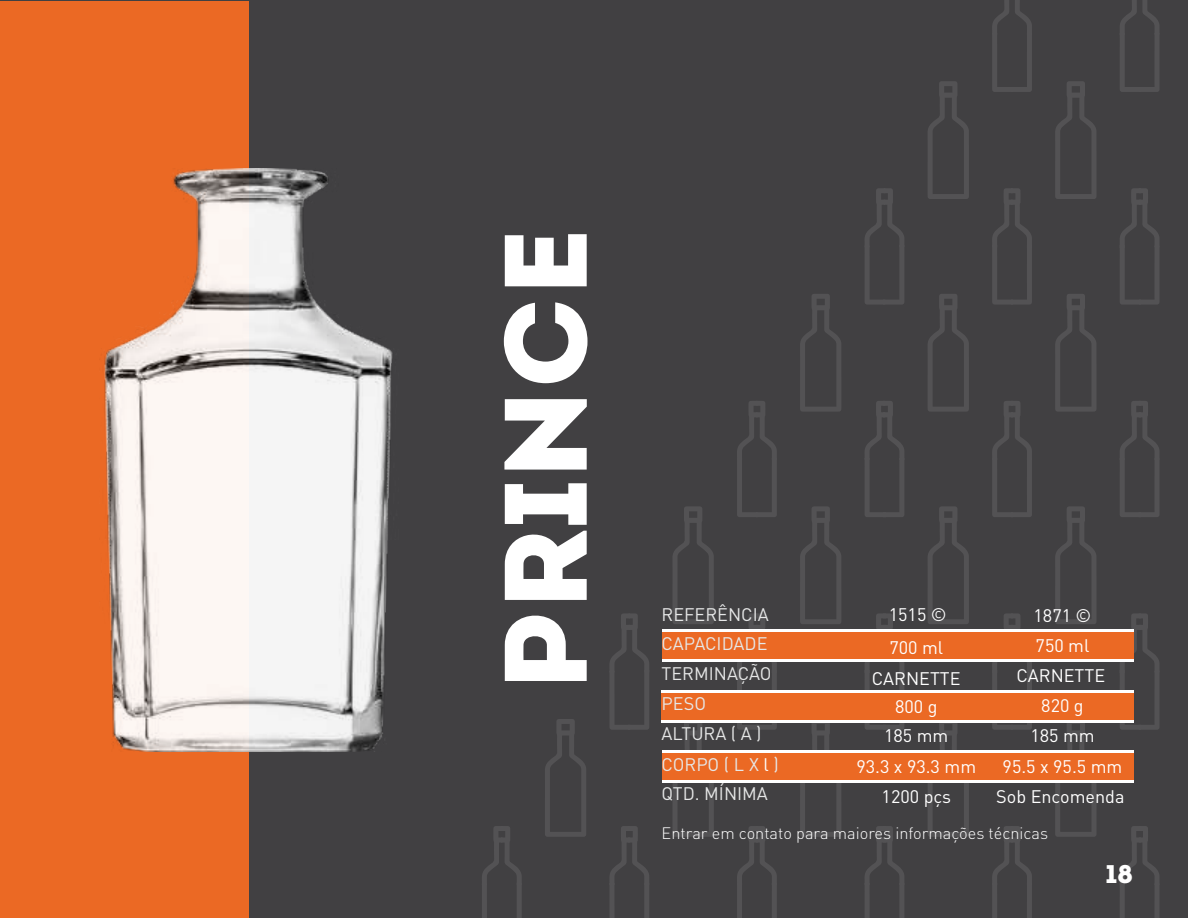
<style>
.page{position:relative;width:1188px;height:918px;background:#414042}
.page>*{position:absolute;margin:0;border:0;box-sizing:border-box;transform-origin:0 0}
.t1{font:117px "Intro";color:#fff}
.t2{font:25.5px "Intro";color:#fff}
.t3{font:18px/29.7px "DIN Pro";color:#fff;text-align:center}
.t4{font:18px/30.2px "DIN Pro";color:#e6e7e7}
.t5{font:300 16.35px "DIN Pro";color:#fff}
.s1{color:#fff}
</style>
<div class="page">
<svg style="left:482px;top:826px;width:40px;height:92px"></svg>
<svg style="left:545px;top:719px;width:41px;height:118px"></svg>
<svg style="left:609px;top:826px;width:40px;height:92px"></svg>
<svg style="left:672px;top:722px;width:42px;height:115px"></svg>
<svg style="left:737px;top:826px;width:40px;height:92px"></svg>
<svg style="left:800px;top:722px;width:41px;height:115px"></svg>
<svg style="left:865px;top:826px;width:39px;height:92px"></svg>
<svg style="left:928px;top:722px;width:41px;height:115px"></svg>
<svg style="left:992px;top:826px;width:40px;height:92px"></svg>
<svg style="left:1055px;top:722px;width:42px;height:115px"></svg>
<svg style="left:1120px;top:826px;width:40px;height:92px"></svg>
<svg style="left:609px;top:613px;width:40px;height:117px"></svg>
<svg style="left:673px;top:506px;width:41px;height:118px"></svg>
<svg style="left:737px;top:613px;width:40px;height:117px"></svg>
<svg style="left:800px;top:506px;width:41px;height:118px"></svg>
<svg style="left:865px;top:613px;width:39px;height:117px"></svg>
<svg style="left:928px;top:506px;width:41px;height:118px"></svg>
<svg style="left:992px;top:613px;width:40px;height:117px"></svg>
<svg style="left:1055px;top:506px;width:41px;height:118px"></svg>
<svg style="left:1120px;top:613px;width:40px;height:117px"></svg>
<svg style="left:737px;top:401px;width:40px;height:116px"></svg>
<svg style="left:800px;top:294px;width:41px;height:118px"></svg>
<svg style="left:865px;top:401px;width:39px;height:116px"></svg>
<svg style="left:928px;top:294px;width:41px;height:118px"></svg>
<svg style="left:992px;top:401px;width:40px;height:116px"></svg>
<svg style="left:1055px;top:294px;width:41px;height:118px"></svg>
<svg style="left:1120px;top:401px;width:40px;height:116px"></svg>
<svg style="left:865px;top:188px;width:39px;height:117px"></svg>
<svg style="left:928px;top:81px;width:41px;height:118px"></svg>
<svg style="left:992px;top:188px;width:40px;height:117px"></svg>
<svg style="left:1055px;top:81px;width:41px;height:118px"></svg>
<svg style="left:1120px;top:188px;width:40px;height:117px"></svg>
<svg style="left:992px;top:0;width:40px;height:92px"></svg>
<svg style="left:1120px;top:0;width:40px;height:92px"></svg>
<div style="left:662px;top:750px;width:472px;height:32px;background:#fff"></div>
<div style="left:662px;top:753px;width:472px;height:27px;background:#eb6924"></div>
<svg style="left:662px;top:630px;width:472px;height:32px;background:#fbe6da"></svg>
<div style="left:662px;top:633px;width:472px;height:26px;background:#eb6924"></div>
<div style="left:662px;top:690px;width:472px;height:32px;background:linear-gradient(to right,#fff,#fff)"></div>
<div style="left:662px;top:693px;width:472px;height:26px;background:#eb6924"></div>
<div style="left:0;top:2px;width:249px;height:916px;background:#eb6924"></div>
<img style="left:104px;top:168px;width:289px;height:584px">
<h1 class="t1" style="left:476px;top:691px;width:466px;rotate:-90deg">PRINCE</h1>
<p class="t4" style="left:662px;top:598px;width:109px">REFERÊNCIA</p>
<p class="t3" style="left:889px;top:598px;width:59px">1515 ©</p>
<p class="t4" style="left:662px;top:627px;width:119px">CAPACIDADE<br>TERMINAÇÃO<br>PESO<br>ALTURA ( A )<br>CORPO ( L X <span class="s1">l</span> )</p>
<p class="t4" style="left:662px;top:777px;width:108px">QTD. MÍNIMA</p>
<p class="t3" style="left:872px;top:631px;width:90px;line-height:30.2px">700 ml<br>CARNETTE</p>
<p class="t3" style="left:884px;top:691px;width:66px;line-height:29.1px">800 g<br>185 mm</p>
<p class="t3" style="left:856px;top:750px;width:121px">93.3 x 93.3 mm</p>
<p class="t3" style="left:882px;top:780px;width:71px">1200 pçs</p>
<p class="t3" style="left:1034px;top:599px;width:59px">1871 ©</p>
<p class="t3" style="left:1036px;top:629px;width:55px">750 ml</p>
<p class="t3" style="left:1017px;top:659px;width:90px">CARNETTE</p>
<p class="t3" style="left:1030px;top:689px;width:66px">820 g<br>185 mm</p>
<p class="t3" style="left:1003px;top:750px;width:121px">95.5 x 95.5 mm</p>
<p class="t3" style="left:996px;top:780px;width:130px">Sob Encomenda</p>
<p class="t5" style="left:662px;top:821px;width:388px">Entrar em contato para maiores informações técnicas</p>
<h2 class="t2" style="left:1106px;top:859px;width:28px">18</h2>
</div>
